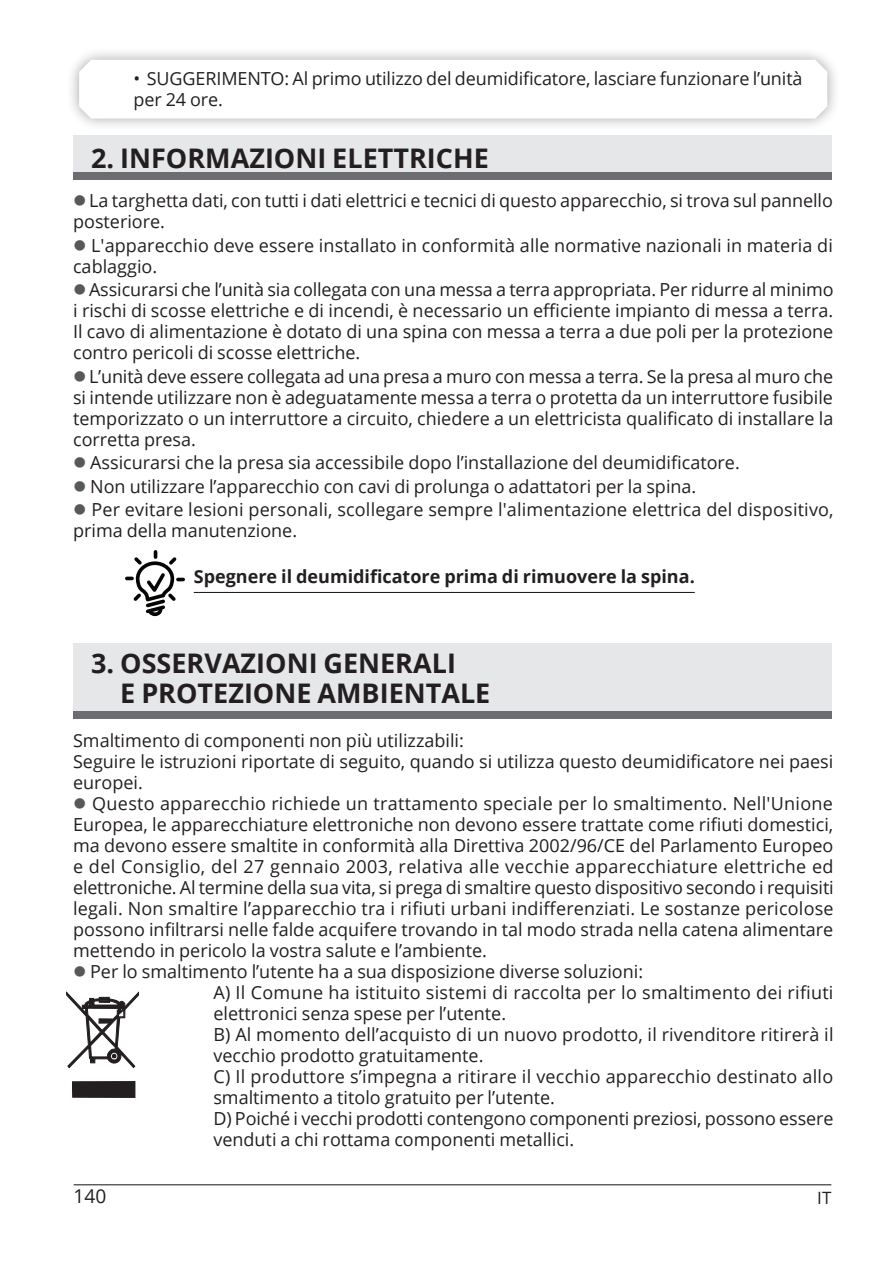
<style>
.page{position:relative;width:893px;height:1263px;background:#fff}
.page>*{position:absolute;margin:0;border:0;box-sizing:border-box;transform-origin:0 0}
.t1{font:700 27px/30px "Open Sans";color:#231f20}
.t2{font:19.05px "Open Sans";color:#231f20}
.t3{font:18px/21px "Open Sans";color:#231f20}
.t4{font:700 18px "Open Sans";color:#231f20}
.t5{font:16.95px "Open Sans";color:#231f20}
.s1{color:#57585a}
</style>
<div class="page">
<hr style="left:74px;top:1184px;width:757px;height:1px;background:#231f20">
<div style="left:73px;top:643px;width:759px;height:69px;background:#e6e7e9"></div>
<div style="left:73px;top:712px;width:759px;height:7px;background:#6c6d70"></div>
<div style="left:73px;top:135px;width:759px;height:38px;background:#e6e7e9"></div>
<div style="left:73px;top:173px;width:759px;height:7px;background:#6c6d70"></div>
<svg style="left:127px;top:552px;width:56px;height:65px"></svg>
<hr style="left:194px;top:592px;width:501px;height:1px;background:#231f20">
<div style="left:66px;top:46px;width:775px;height:86px;background:#231f20;opacity:.4"></div>
<svg style="left:79px;top:60px;width:748px;height:59px"></svg>
<svg style="left:72px;top:1081px;width:63px;height:17px"></svg>
<svg style="left:66px;top:992px;width:73px;height:76px"></svg>
<p class="t3" style="left:133px;top:67px;width:671px">• SUGGERIMENTO: Al primo utilizzo del deumidificatore, lasciare funzionare l’unità per 24 ore.</p>
<h1 class="t1" style="left:91px;top:143px;width:399px">2. INFORMAZIONI ELETTRICHE</h1>
<p class="t3" style="left:73px;top:190px;width:761px"><span class="s1">●</span> La targhetta dati, con tutti i dati elettrici e tecnici di questo apparecchio, si trova sul pannello posteriore.</p>
<p class="t3" style="left:73px;top:234px;width:761px"><span class="s1">●</span> L'apparecchio deve essere installato in conformità alle normative nazionali in materia di cablaggio.</p>
<p class="t3" style="left:73px;top:279px;width:762px;text-align:justify"><span class="s1">●</span>Assicurarsi che l’unità sia collegata con una messa a terra appropriata. Per ridurre al minimo i rischi di scosse elettriche e di incendi, è necessario un efficiente impianto di messa a terra.<br>Il cavo di alimentazione è dotato di una spina con messa a terra a due poli per la protezione contro pericoli di scosse elettriche.</p>
<p class="t3" style="left:73px;top:365px;width:762px;text-align:justify"><span class="s1">●</span>L’unità deve essere collegata ad una presa a muro con messa a terra. Se la presa al muro che si intende utilizzare non è adeguatamente messa a terra o protetta da un interruttore fusibile temporizzato o un interruttore a circuito, chiedere a un elettricista qualificato di installare la corretta presa.</p>
<p class="t3" style="left:73px;top:452px;width:668px"><span class="s1">●</span> Assicurarsi che la presa sia accessibile dopo l’installazione del deumidificatore.</p>
<p class="t3" style="left:73px;top:475px;width:625px"><span class="s1">●</span> Non utilizzare l’apparecchio con cavi di prolunga o adattatori per la spina.</p>
<p class="t3" style="left:73px;top:498px;width:762px"><span class="s1">●</span> Per evitare lesioni personali, scollegare sempre l'alimentazione elettrica del dispositivo, prima della manutenzione.</p>
<p class="t4" style="left:194px;top:564px;width:502px">Spegnere il deumidificatore prima di rimuovere la spina.</p>
<h1 class="t1" style="left:120px;top:647px;width:372px;text-indent:-29px">3. OSSERVAZIONI GENERALI<br>E PROTEZIONE AMBIENTALE</h1>
<p class="t3" style="left:73px;top:729px;width:762px">Smaltimento di componenti non più utilizzabili:<br>Seguire le istruzioni riportate di seguito, quando si utilizza questo deumidificatore nei paesi europei.</p>
<p class="t3" style="left:73px;top:792px;width:762px;text-align:justify"><span class="s1">●</span> Questo apparecchio richiede un trattamento speciale per lo smaltimento. Nell'Unione Europea, le apparecchiature elettroniche non devono essere trattate come rifiuti domestici, ma devono essere smaltite in conformità alla Direttiva 2002/96/CE del Parlamento Europeo e del Consiglio, del 27 gennaio 2003, relativa alle vecchie apparecchiature elettriche ed elettroniche. Al termine della sua vita, si prega di smaltire questo dispositivo secondo i requisiti legali. Non smaltire l’apparecchio tra i rifiuti urbani indifferenziati. Le sostanze pericolose possono infiltrarsi nelle falde acquifere trovando in tal modo strada nella catena alimentare mettendo in pericolo la vostra salute e l’ambiente.</p>
<p class="t3" style="left:213px;top:960px;width:622px;text-indent:-140px"><span class="s1">●</span> Per lo smaltimento l’utente ha a sua disposizione diverse soluzioni:<br>A) Il Comune ha istituito sistemi di raccolta per lo smaltimento dei rifiuti elettronici senza spese per l’utente.<br>B) Al momento dell’acquisto di un nuovo prodotto, il rivenditore ritirerà il vecchio prodotto gratuitamente.<br>C) Il produttore s’impegna a ritirare il vecchio apparecchio destinato allo smaltimento a titolo gratuito per l’utente.<br>D) Poiché i vecchi prodotti contengono componenti preziosi, possono essere venduti a chi rottama componenti metallici.</p>
<p class="t2" style="left:74px;top:1183px;width:34px">140</p>
<p class="t5" style="left:817px;top:1186px;width:16px">IT</p>
</div>
